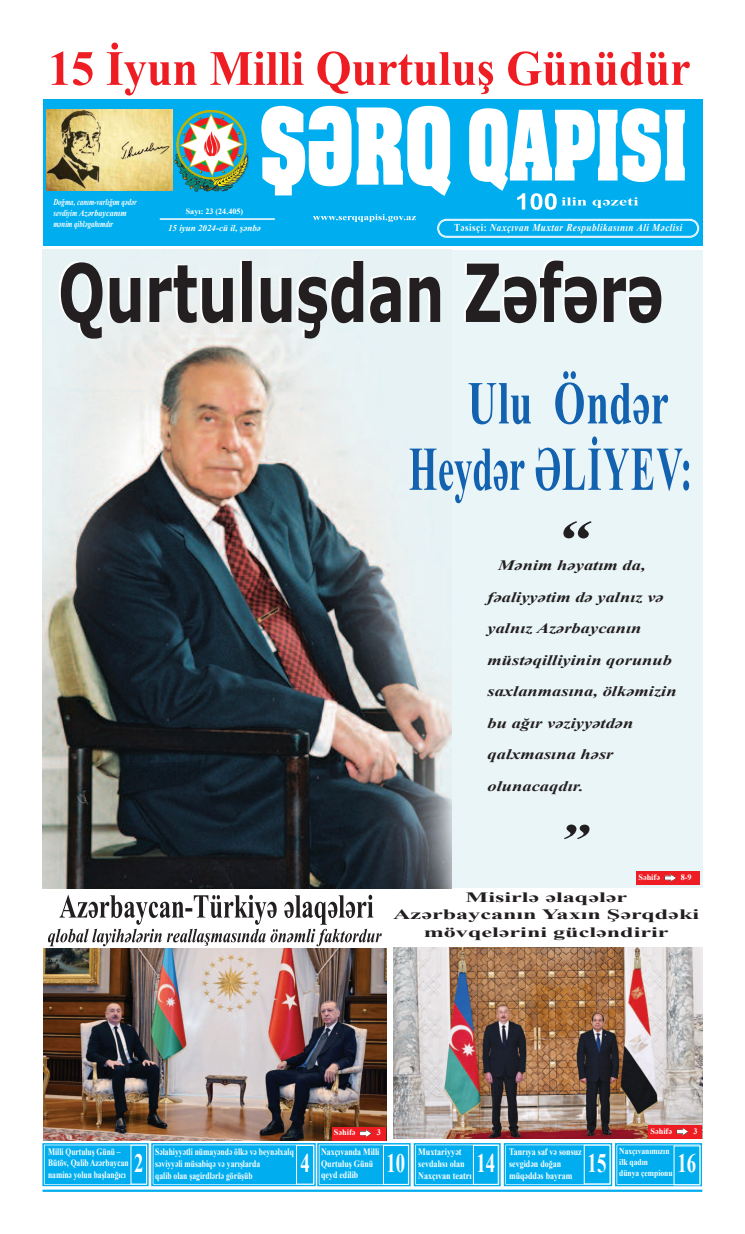
<style>
.page{position:relative;width:745px;height:1234px;background:#fff}
.page>*{position:absolute;margin:0;border:0;box-sizing:border-box;transform-origin:0 0}
.t1{font:700 90px "Kir Achen";color:#fff;scale:.74 1}
.t2{font:700 26.55px "Times New Roman";color:#fff;scale:.71 1}
.t3{font:italic 700 14.4px/31.5px "Times New Roman";color:#231f20;scale:1.28 1}
.t4{font:700 14.25px/17.1px "Times New Roman";color:#231f20;text-align:center;scale:1.69 1}
.t5{font:italic 700 10.5px "Times New Roman";letter-spacing:.05em;color:#fff;scale:.87 1}
.t6{font:700 9.75px/11.7px "Times New Roman";color:#fff;scale:.78 1}
.t7{font:700 9.75px/11.7px "Times New Roman";color:#fff;scale:.77 1}
.t8{font:700 9.75px/11.7px "Times New Roman";color:#fff;scale:.82 1}
.t9{font:700 9.75px/11.7px "Times New Roman";color:#fff;scale:.83 1}
.t10{font:700 9.75px/11.7px "Times New Roman";color:#fff;scale:.81 1}
.t11{font:italic 700 9px/10.8px "Times New Roman";color:#fff;scale:.75 1}
.t12{font:700 9px/10.8px "Times New Roman";color:#fff;scale:.84 1}
.t13{font:italic 700 9px "Times New Roman";color:#fff}
.t14{font:700 8.25px "Times New Roman";color:#fff}
.t15{font:700 8.1px "Times New Roman";color:#fff}
.s1{font-style:normal}
</style>
<div class="page">
<img style="left:393px;top:947px;width:309px;height:191px">
<hr style="left:43px;top:1189px;width:659px;height:2px;background:#00aeef">
<div style="left:43px;top:99px;width:659px;height:146px;background:#00aeef"></div>
<svg style="left:437px;top:218px;width:262px;height:20px"></svg>
<hr style="left:160px;top:218px;width:115px;height:2px;background:#fff">
<img style="left:46px;top:109px;width:126px;height:81px">
<svg style="left:313px;top:214px;width:102px;height:8px"></svg>
<img style="left:174px;top:110px;width:74px;height:82px">
<svg style="left:469px;top:108px;width:215px;height:102px"></svg>
<div style="left:617px;top:1145px;width:81px;height:37px;background:#00aeef"></div>
<div style="left:614px;top:1142px;width:87px;height:43px;border:2px solid #00aeef"></div>
<div style="left:617px;top:1145px;width:82px;height:38px;border:1px solid #00aeef"></div>
<div style="left:416px;top:1145px;width:81px;height:37px;background:#00aeef"></div>
<div style="left:413px;top:1142px;width:87px;height:43px;border:2px solid #00aeef"></div>
<div style="left:416px;top:1145px;width:82px;height:38px;border:1px solid #00aeef"></div>
<div style="left:45px;top:1145px;width:100px;height:37px;background:#00aeef"></div>
<div style="left:42px;top:1142px;width:106px;height:43px;border:2px solid #00aeef"></div>
<div style="left:45px;top:1145px;width:101px;height:38px;border:1px solid #00aeef"></div>
<div style="left:320px;top:1145px;width:87px;height:37px;background:#00aeef"></div>
<div style="left:317px;top:1142px;width:93px;height:43px;border:2px solid #00aeef"></div>
<div style="left:319px;top:1145px;width:89px;height:38px;border:1px solid #00aeef"></div>
<div style="left:383px;top:1144px;width:25px;height:40px;border:1px solid #fff"></div>
<div style="left:130px;top:1144px;width:17px;height:40px;border:1px solid #fff"></div>
<div style="left:154px;top:1145px;width:158px;height:37px;background:#00aeef"></div>
<div style="left:151px;top:1142px;width:164px;height:43px;border:2px solid #00aeef"></div>
<div style="left:154px;top:1145px;width:159px;height:38px;border:1px solid #00aeef"></div>
<div style="left:296px;top:1144px;width:18px;height:40px;border:1px solid #fff"></div>
<div style="left:506px;top:1145px;width:102px;height:37px;background:#00aeef"></div>
<div style="left:503px;top:1142px;width:108px;height:43px;border:2px solid #00aeef"></div>
<div style="left:506px;top:1145px;width:103px;height:38px;border:1px solid #00aeef"></div>
<div style="left:448px;top:250px;width:254px;height:637px;background:#eaf5f7"></div>
<img style="left:43px;top:250px;width:408px;height:638px">
<svg style="left:468px;top:371px;width:199px;height:53px"></svg>
<svg style="left:409px;top:436px;width:279px;height:67px"></svg>
<svg style="left:564px;top:824px;width:25px;height:15px"></svg>
<svg style="left:563px;top:521px;width:28px;height:17px"></svg>
<div style="left:636px;top:871px;width:63px;height:13px;background:#ee1d23"></div>
<svg style="left:664px;top:874px;width:11px;height:7px"></svg>
<img style="left:43px;top:948px;width:343px;height:191px">
<svg style="left:48px;top:894px;width:333px;height:52px"></svg>
<div style="left:331px;top:1126px;width:54px;height:14px;background:#ee1d23"></div>
<svg style="left:360px;top:1129px;width:11px;height:7px"></svg>
<svg style="left:61px;top:260px;width:600px;height:78px;fill:#e6f1f2"></svg>
<div style="left:648px;top:1124px;width:54px;height:14px;background:#ee1d23"></div>
<svg style="left:676px;top:1128px;width:11px;height:7px"></svg>
<div style="left:472px;top:1144px;width:26px;height:40px;border:1px solid #fff"></div>
<svg style="left:51px;top:43px;width:638px;height:52px"></svg>
<p class="t11" style="left:53px;top:197px;width:113px">Doğma, canım-varlığım qədər sevdiyim Azərbaycanım mənim qibləgahımdır</p>
<h1 class="t1" style="left:259px;top:106px;width:262px">ØßRQ</h1>
<p class="t15" style="left:186px;top:206px;width:59px">Sayı: 23 (24.405)</p>
<p class="t13" style="left:168px;top:223px;width:94px">15 iyun 2024-cü il, şənbə</p>
<p class="t5" style="left:454px;top:222px;width:264px"><span class="s1">Təsisçi:</span> Naxçıvan Muxtar Respublikasının Ali Məclisi</p>
<p class="t3" style="left:487px;top:549px;width:149px;text-indent:11px">Mənim həyatım da, fəaliyyətim də yalnız və yalnız Azərbaycanın müstəqilliyinin qorunub saxlanmasına, ölkəmizin bu ağır vəziyyətdən qalxmasına həsr olunacaqdır.</p>
<p class="t14" style="left:638px;top:872px;width:23px">Səhifə</p>
<p class="t14" style="left:680px;top:872px;width:12px">8-9</p>
<p class="t4" style="left:393px;top:888px;width:182px">Misirlə əlaqələr<br>Azərbaycanın Yaxın Şərqdəki mövqelərini gücləndirir</p>
<p class="t14" style="left:334px;top:1127px;width:23px">Səhifə</p>
<p class="t14" style="left:376px;top:1127px;width:6px">3</p>
<p class="t14" style="left:650px;top:1125px;width:23px">Səhifə</p>
<p class="t14" style="left:693px;top:1125px;width:6px">3</p>
<h2 class="t2" style="left:476px;top:1147px;width:28px">14</h2>
<p class="t7" style="left:48px;top:1144px;width:106px">Milli Qurtuluş Günü –<br>Bütöv, Qalib Azərbaycan naminə yolun başlanğıcı</p>
<p class="t10" style="left:321px;top:1145px;width:74px">Naxçıvanda Milli<br>Qurtuluş Günü qeyd edilib</p>
<p class="t12" style="left:619px;top:1145px;width:61px">Naxçıvanımızın ilk qadın</p>
<p class="t9" style="left:418px;top:1145px;width:66px">Muxtariyyət sevdalısı olan<br>Naxçıvan teatrı</p>
<p class="t6" style="left:155px;top:1145px;width:179px">Səlahiyyətli nümayəndə ölkə və beynəlxalq səviyyəli müsabiqə və yarışlarda<br>qalib olan şagirdlərlə görüşüb</p>
<h2 class="t2" style="left:587px;top:1147px;width:28px">15</h2>
<p class="t8" style="left:509px;top:1145px;width:90px">Tanrıya saf və sonsuz sevgidən doğan müqəddəs bayram</p>
<h2 class="t2" style="left:134px;top:1147px;width:15px">2</h2>
<h2 class="t2" style="left:386px;top:1147px;width:28px">10</h2>
<h2 class="t2" style="left:677px;top:1148px;width:28px">16</h2>
<h2 class="t2" style="left:300px;top:1147px;width:15px">4</h2>
<p class="t12" style="left:619px;top:1167px;width:65px">dünya çempionu</p>
</div>
